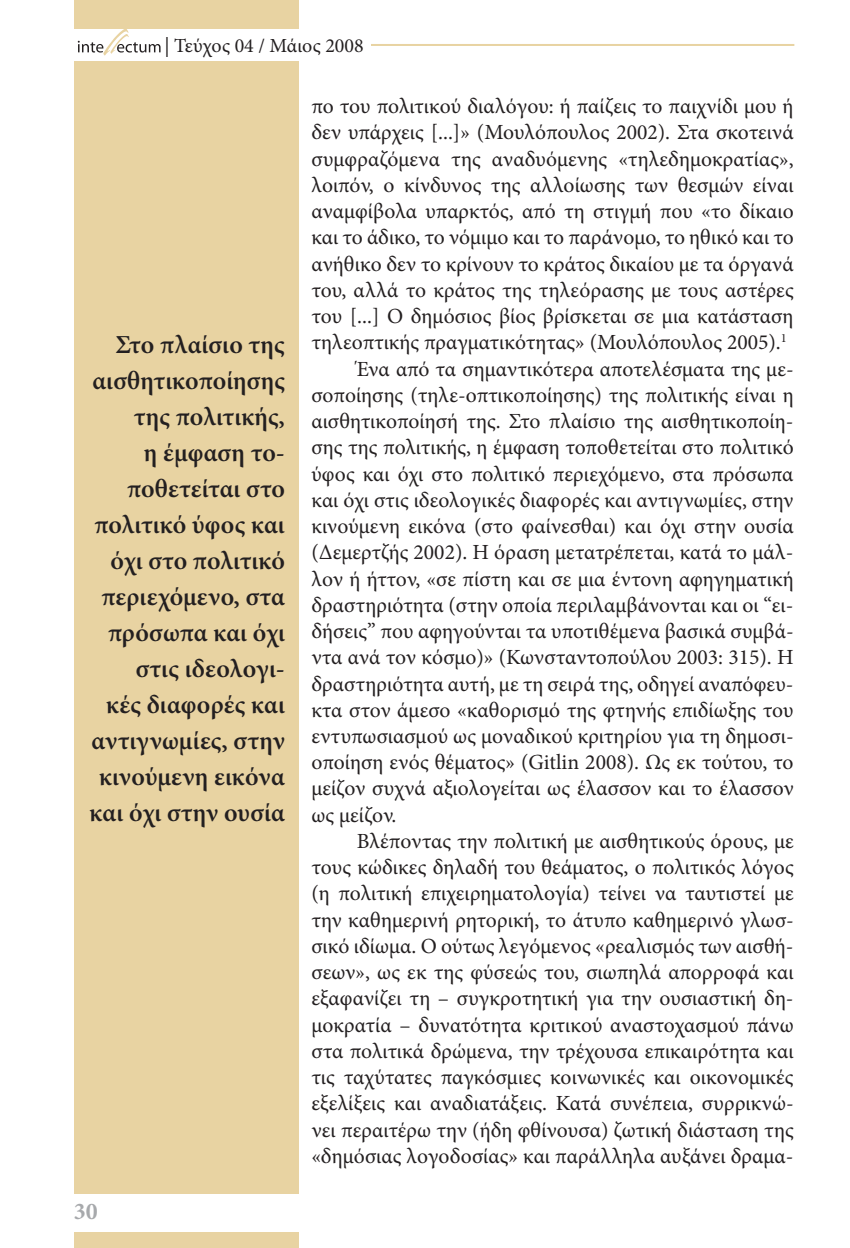
<style>
.page{position:relative;width:850px;height:1248px;background:#fff}
.page>*{position:absolute;margin:0;border:0;box-sizing:border-box;transform-origin:0 0}
.t1{font:600 26px/36px "Minion Pro";color:#231f20;text-align:right}
.t2{font:700 24px "Minion Pro";color:#a7a9ac}
.t3{font:21.6px "Minion Pro";color:#231f20}
.t4{font:20px "Minion Pro";color:#231f20}
</style>
<div class="page">
<div style="left:74px;top:0;width:225px;height:1193px;background:#e8d3a2"></div>
<div style="left:74px;top:1233px;width:225px;height:15px;background:#e8d3a2"></div>
<hr style="left:74px;top:44px;width:720px;height:2px;background:#e8d3a2">
<div style="left:74px;top:29px;width:297px;height:31px;background:#fff"></div>
<svg style="left:78px;top:29px;width:83px;height:27px"></svg>
<p class="t4" style="left:165px;top:38px;width:201px">| Τεύχος 04 / Μάιος 2008</p>
<p class="t1" style="left:89px;top:326px;width:197px">Στο πλαίσιο της αισθητικοποίησης της πολιτικής,<br>η έμφαση το&shy;ποθετείται στο πολιτικό ύφος και όχι στο πολιτικό περιεχόμενο, στα πρόσωπα και όχι στις ιδεολογι-<br>κές διαφορές και αντιγνωμίες, στην κινούμενη εικόνα και όχι στην ουσία</p>
<p class="t2" style="left:74px;top:1196px;width:25px">30</p>
<p class="t3" style="left:311px;top:98px;width:484px">πο του πολιτικού διαλόγου: ή παίζεις το παιχνίδι μου ή</p>
<p class="t3" style="left:311px;top:124px;width:484px">δεν υπάρχεις [...]» (Μουλόπουλος 2002). Στα σκοτεινά</p>
<p class="t3" style="left:311px;top:150px;width:484px">συμφραζόμενα της αναδυόμενης «τηλεδημοκρατίας»,</p>
<p class="t3" style="left:311px;top:176px;width:484px">λοιπόν, ο κίνδυνος της αλλοίωσης των θεσμών είναι</p>
<p class="t3" style="left:311px;top:203px;width:484px">αναμφίβολα υπαρκτός, από τη στιγμή που «το δίκαιο</p>
<p class="t3" style="left:311px;top:229px;width:484px">και το άδικο, το νόμιμο και το παράνομο, το ηθικό και το</p>
<p class="t3" style="left:311px;top:255px;width:484px">ανήθικο δεν το κρίνουν το κράτος δικαίου με τα όργανά</p>
<p class="t3" style="left:311px;top:281px;width:484px">του, αλλά το κράτος της τηλεόρασης με τους αστέρες</p>
<p class="t3" style="left:311px;top:308px;width:484px">του [...] Ο δημόσιος βίος βρίσκεται σε μια κατάσταση</p>
<p class="t3" style="left:311px;top:334px;width:477px">τηλεοπτικής πραγματικότητας» (Μουλόπουλος 2005).<sup>1</sup></p>
<p class="t3" style="left:357px;top:360px;width:439px">Ένα από τα σημαντικότερα αποτελέσματα της με-</p>
<p class="t3" style="left:311px;top:386px;width:484px">σοποίησης (τηλε-οπτικοποίησης) της πολιτικής είναι η</p>
<p class="t3" style="left:311px;top:413px;width:484px">αισθητικοποίησή της. Στο πλαίσιο της αισθητικοποίη-</p>
<p class="t3" style="left:311px;top:439px;width:484px">σης της πολιτικής, η έμφαση τοποθετείται στο πολιτικό</p>
<p class="t3" style="left:311px;top:465px;width:484px">ύφος και όχι στο πολιτικό περιεχόμενο, στα πρόσωπα</p>
<p class="t3" style="left:311px;top:491px;width:484px">και όχι στις ιδεολογικές διαφορές και αντιγνωμίες, στην</p>
<p class="t3" style="left:311px;top:518px;width:484px">κινούμενη εικόνα (στο φαίνεσθαι) και όχι στην ουσία</p>
<p class="t3" style="left:311px;top:544px;width:484px">(Δεμερτζής 2002). Η όραση μετατρέπεται, κατά το μάλ-</p>
<p class="t3" style="left:311px;top:570px;width:484px">λον ή ήττον, «σε πίστη και σε μια έντονη αφηγηματική</p>
<p class="t3" style="left:311px;top:596px;width:484px">δραστηριότητα (στην οποία περιλαμβάνονται και οι “ει-</p>
<p class="t3" style="left:311px;top:623px;width:484px">δήσεις” που αφηγούνται τα υποτιθέμενα βασικά συμβά-</p>
<p class="t3" style="left:311px;top:649px;width:484px">ντα ανά τον κόσμο)» (Κωνσταντοπούλου 2003: 315). Η</p>
<p class="t3" style="left:311px;top:675px;width:484px">δραστηριότητα αυτή, με τη σειρά της, οδηγεί αναπόφευ-</p>
<p class="t3" style="left:311px;top:701px;width:484px">κτα στον άμεσο «καθορισμό της φτηνής επιδίωξης του</p>
<p class="t3" style="left:311px;top:728px;width:484px">εντυπωσιασμού ως μοναδικού κριτηρίου για τη δημοσι-</p>
<p class="t3" style="left:311px;top:754px;width:484px">οποίηση ενός θέματος» (Gitlin 2008). Ως εκ τούτου, το</p>
<p class="t3" style="left:311px;top:780px;width:484px">μείζον συχνά αξιολογείται ως έλασσον και το έλασσον</p>
<p class="t3" style="left:311px;top:806px;width:87px">ως μείζον.</p>
<p class="t3" style="left:357px;top:833px;width:439px">Βλέποντας την πολιτική με αισθητικούς όρους, με</p>
<p class="t3" style="left:311px;top:859px;width:484px">τους κώδικες δηλαδή του θεάματος, ο πολιτικός λόγος</p>
<p class="t3" style="left:311px;top:885px;width:484px">(η πολιτική επιχειρηματολογία) τείνει να ταυτιστεί με</p>
<p class="t3" style="left:311px;top:911px;width:484px">την καθημερινή ρητορική, το άτυπο καθημερινό γλωσ-</p>
<p class="t3" style="left:311px;top:937px;width:484px">σικό ιδίωμα. Ο ούτως λεγόμενος «ρεαλισμός των αισθή-</p>
<p class="t3" style="left:311px;top:964px;width:484px">σεων», ως εκ της φύσεώς του, σιωπηλά απορροφά και</p>
<p class="t3" style="left:311px;top:990px;width:484px">εξαφανίζει τη – συγκροτητική για την ουσιαστική δη-</p>
<p class="t3" style="left:311px;top:1016px;width:484px">μοκρατία – δυνατότητα κριτικού αναστοχασμού πάνω</p>
<p class="t3" style="left:311px;top:1042px;width:484px">στα πολιτικά δρώμενα, την τρέχουσα επικαιρότητα και</p>
<p class="t3" style="left:311px;top:1069px;width:484px">τις ταχύτατες παγκόσμιες κοινωνικές και οικονομικές</p>
<p class="t3" style="left:311px;top:1095px;width:484px">εξελίξεις και αναδιατάξεις. Κατά συνέπεια, συρρικνώ-</p>
<p class="t3" style="left:311px;top:1121px;width:484px">νει περαιτέρω την (ήδη φθίνουσα) ζωτική διάσταση της</p>
<p class="t3" style="left:311px;top:1147px;width:484px">«δημόσιας λογοδοσίας» και παράλληλα αυξάνει δραμα-</p>
</div>
